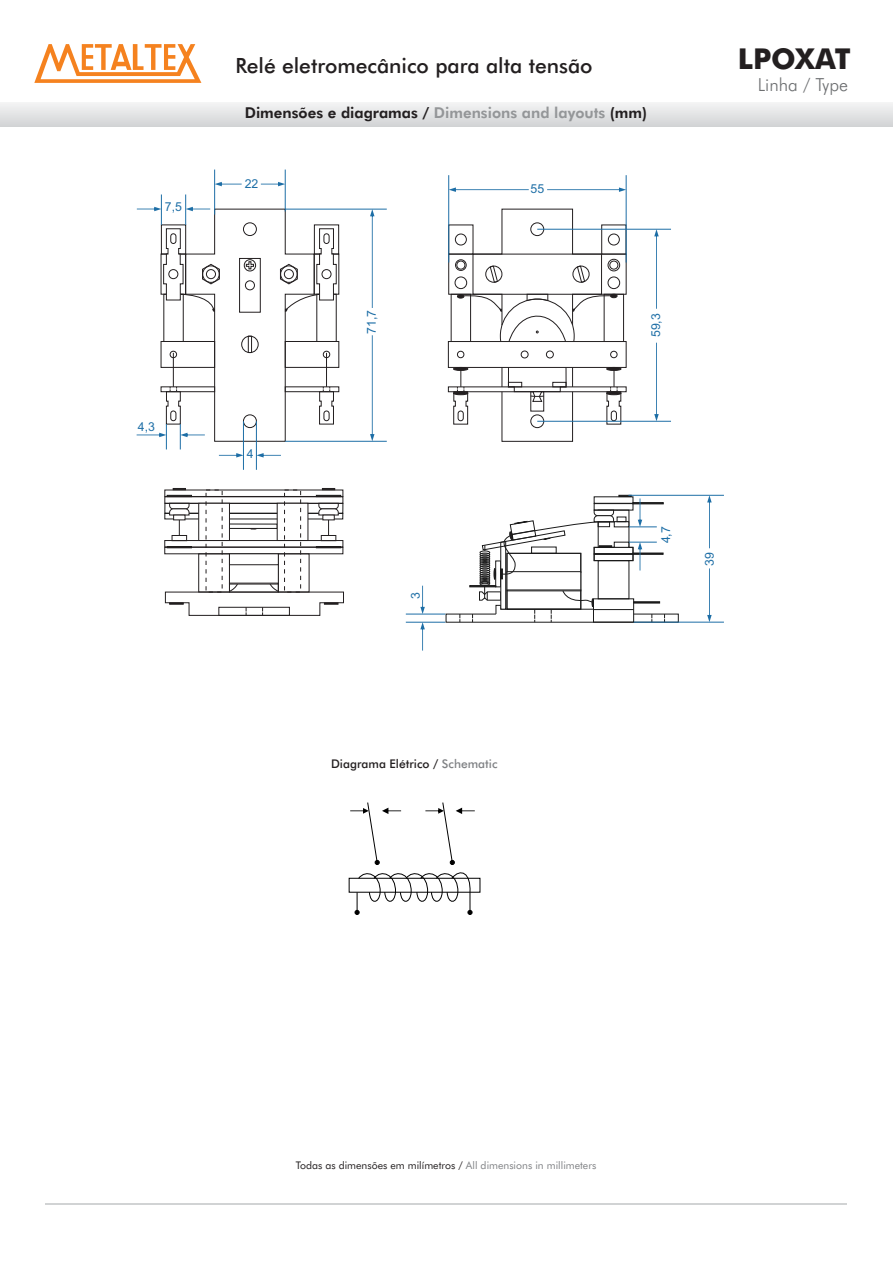
<style>
.page{position:relative;width:893px;height:1263px;background:#fff}
.page>*{position:absolute;margin:0;border:0;box-sizing:border-box;transform-origin:0 0}
.t1{font:700 28.8px "Futura BT";color:#231f20}
.t2{font:500 21px "Futura BT";color:#231f20}
.t3{font:300 18px "Futura BT";color:#6d6f71}
.t4{font:800 15px "Futura BT";color:#231f20}
.t5{font:12.3px "Arial";color:#1d6ea6}
.t6{font:500 12px "Futura BT";color:#231f20}
.t7{font:10.5px "Futura BT";color:#231f20}
.s1{color:#949698}
.s2{color:#808285}
</style>
<div class="page">
<div style="left:0;top:102px;width:893px;height:24px;background:linear-gradient(to bottom,#f4f4f5,#d4d6d7)"></div>
<svg style="left:34px;top:44px;width:167px;height:39px"></svg>
<hr style="left:45px;top:1203px;width:802px;height:2px;background:#d1d3d4">
<svg style="left:350px;top:802px;width:125px;height:113px"></svg>
<div style="left:164px;top:540px;width:179px;height:7px;border:1px solid #231f20"></div>
<div style="left:164px;top:547px;width:179px;height:7px;border:1px solid #231f20"></div>
<div style="left:164px;top:513px;width:179px;height:6px;border:1px solid #1a1a1a"></div>
<div style="left:164px;top:496px;width:179px;height:8px;border:1px solid #231f20"></div>
<svg style="left:165px;top:488px;width:179px;height:128px"></svg>
<svg style="left:447px;top:208px;width:180px;height:234px"></svg>
<div style="left:611px;top:411px;width:6px;height:10px;border:1px solid #231f20;border-radius:3px"></div>
<hr style="left:626px;top:175px;width:1px;height:87px;background:#1d6ea6">
<hr style="left:448px;top:175px;width:1px;height:87px;background:#1d6ea6">
<svg style="left:547px;top:187px;width:79px;height:5px"></svg>
<svg style="left:449px;top:187px;width:80px;height:5px"></svg>
<hr style="left:537px;top:421px;width:134px;height:1px;background:#1d6ea6">
<hr style="left:537px;top:229px;width:134px;height:1px;background:#1d6ea6">
<svg style="left:654px;top:343px;width:5px;height:78px"></svg>
<svg style="left:654px;top:229px;width:5px;height:80px"></svg>
<div style="left:314px;top:224px;width:25px;height:30px;border:1px solid #231f20"></div>
<div style="left:285px;top:386px;width:54px;height:6px;border:1px solid #231f20"></div>
<hr style="left:285px;top:441px;width:102px;height:1px;background:#1d6ea6">
<hr style="left:285px;top:209px;width:102px;height:1px;background:#1d6ea6">
<svg style="left:370px;top:335px;width:4px;height:106px"></svg>
<svg style="left:370px;top:209px;width:4px;height:99px"></svg>
<hr style="left:185px;top:194px;width:1px;height:31px;background:#1d6ea6">
<hr style="left:161px;top:194px;width:1px;height:31px;background:#1d6ea6">
<hr style="left:256px;top:421px;width:1px;height:49px;background:#1d6ea6">
<hr style="left:243px;top:421px;width:1px;height:49px;background:#1d6ea6">
<svg style="left:137px;top:207px;width:200px;height:250px"></svg>
<hr style="left:285px;top:170px;width:1px;height:41px;background:#1d6ea6">
<hr style="left:214px;top:170px;width:1px;height:45px;background:#1d6ea6">
<svg style="left:261px;top:182px;width:24px;height:4px"></svg>
<svg style="left:215px;top:182px;width:27px;height:4px"></svg>
<hr style="left:628px;top:495px;width:96px;height:1px;background:#1d6ea6">
<hr style="left:634px;top:622px;width:90px;height:1px;background:#1d6ea6">
<svg style="left:707px;top:495px;width:5px;height:53px"></svg>
<svg style="left:707px;top:568px;width:5px;height:54px"></svg>
<hr style="left:406px;top:622px;width:39px;height:1px;background:#1d6ea6">
<hr style="left:406px;top:614px;width:39px;height:1px;background:#1d6ea6">
<svg style="left:420px;top:622px;width:5px;height:29px"></svg>
<svg style="left:420px;top:586px;width:5px;height:28px"></svg>
<svg style="left:445px;top:494px;width:234px;height:129px"></svg>
<p class="t5" style="left:165px;top:202px;width:19px">7,5</p>
<p class="t5" style="left:138px;top:422px;width:19px">4,3</p>
<h2 class="t2" style="left:236px;top:57px;width:359px">Relé eletromecânico para alta tensão</h2>
<h1 class="t1" style="left:738px;top:47px;width:114px">LPOXAT</h1>
<h3 class="t3" style="left:758px;top:77px;width:92px">Linha / Type</h3>
<h3 class="t4" style="left:245px;top:107px;width:404px">Dimensões e diagramas / <span class="s1">Dimensions and layouts</span> (mm)</h3>
<p class="t5" style="left:245px;top:179px;width:15px">22</p>
<p class="t5" style="left:247px;top:449px;width:8px">4</p>
<p class="t5" style="left:367px;top:334px;width:25px;rotate:-90deg">71,7</p>
<p class="t5" style="left:411px;top:599px;width:8px;rotate:-90deg">3</p>
<p class="t5" style="left:531px;top:184px;width:15px">55</p>
<p class="t5" style="left:651px;top:337px;width:25px;rotate:-90deg">59,3</p>
<p class="t5" style="left:661px;top:543px;width:19px;rotate:-90deg">4,7</p>
<p class="t5" style="left:705px;top:565px;width:15px;rotate:-90deg">39</p>
<p class="t6" style="left:331px;top:759px;width:168px">Diagrama Elétrico / <span class="s2">Schematic</span></p>
<p class="t7" style="left:296px;top:1161px;width:302px">Todas as dimensões em milímetros / <span class="s2">All dimensions in millimeters</span></p>
</div>
